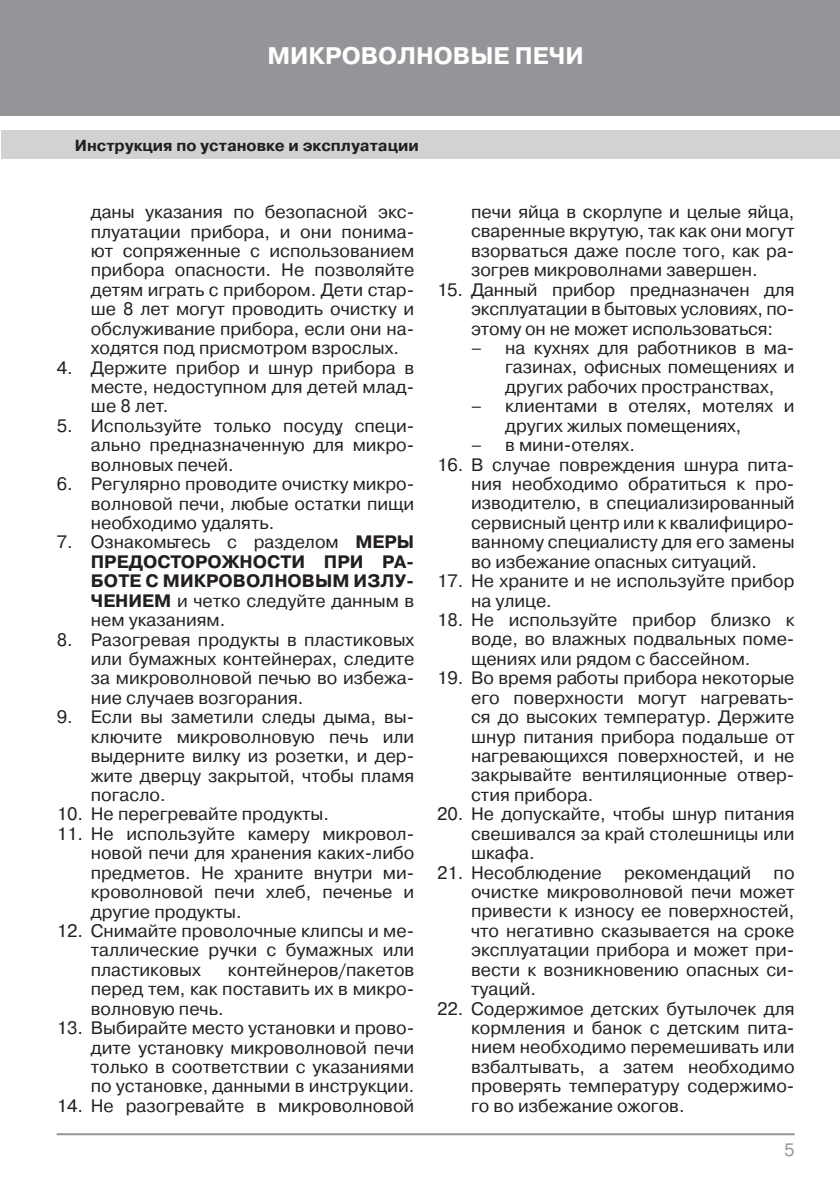
<style>
.page{position:relative;width:840px;height:1191px;background:#fff}
.page>*{position:absolute;margin:0;border:0;box-sizing:border-box;transform-origin:0 0}
.t1{font:700 24px "Pragmatica C";color:#fff}
.t2{font:18px/19.4px "Pragmatica C";color:#231f20;text-align:justify}
.t3{font:18px "Pragmatica C";color:#939598}
.t4{font:700 16px "Pragmatica C";color:#231f20}
.s1{font-weight:700}
</style>
<div class="page">
<div style="left:0;top:0;width:839px;height:116px;background:#939598"></div>
<div style="left:1px;top:130px;width:838px;height:29px;background:#d1d2d4"></div>
<hr style="left:57px;top:1133px;width:737px;height:2px;background:#939598">
<h1 class="t1" style="left:267px;top:42px;width:318px">МИКРОВОЛНОВЫЕ ПЕЧИ</h1>
<p class="t4" style="left:75px;top:136px;width:345px">Инструкция по установке и эксплуатации</p>
<p class="t2" style="left:91px;top:202px;width:325px">даны указания по безопасной экс&shy;плуатации прибора, и они понима&shy;ют сопряженные с использованием прибора опасности. Не позволяйте детям играть с прибором. Дети стар&shy;ше 8 лет могут проводить очистку и обслуживание прибора, если они на&shy;ходятся под присмотром взрослых.</p>
<p class="t2" style="left:91px;top:358px;width:325px;text-indent:-34px">4. Держите прибор и шнур прибора в месте, недоступном для детей млад&shy;ше 8 лет.</p>
<p class="t2" style="left:91px;top:416px;width:325px;text-indent:-34px">5. Используйте только посуду, специ&shy;ально предназначенную для микро&shy;волновых печей.</p>
<p class="t2" style="left:91px;top:474px;width:325px;text-indent:-34px">6. Регулярно проводите очистку микро&shy;волновой печи, любые остатки пищи необходимо удалять.</p>
<p class="t2" style="left:91px;top:532px;width:325px;text-indent:-34px">7. Ознакомьтесь с разделом <span class="s1">МЕРЫ ПРЕДОСТОРОЖНОСТИ ПРИ РА-БОТЕ С МИКРОВОЛНОВЫМ ИЗЛУ-ЧЕНИЕМ</span> и четко следуйте данным в нем указаниям.</p>
<p class="t2" style="left:91px;top:630px;width:325px;text-indent:-34px">8. Разогревая продукты в пластиковых или бумажных контейнерах, следите за микроволновой печью во избежа&shy;ние случаев возгорания.</p>
<p class="t2" style="left:91px;top:707px;width:325px;text-indent:-34px">9. Если вы заметили следы дыма, вы&shy;ключите микроволновую печь или выдерните вилку из розетки, и дер&shy;жите дверцу закрытой, чтобы пламя погасло.</p>
<p class="t2" style="left:57px;top:804px;width:274px">10. Не перегревайте продукты.</p>
<p class="t2" style="left:91px;top:824px;width:325px;text-indent:-34px">11. Не используйте камеру микровол&shy;новой печи для хранения каких-либо предметов. Не храните внутри ми&shy;кроволновой печи хлеб, печенье и другие продукты.</p>
<p class="t2" style="left:91px;top:921px;width:325px;text-indent:-34px">12. Снимайте проволочные клипсы и ме&shy;таллические ручки с бумажных или пластиковых</p>
<p class="t2" style="left:91px;top:960px;width:325px;text-indent:137px">контейнеров/пакетов перед тем, как поставить их в микро&shy;волновую печь.</p>
<p class="t2" style="left:91px;top:1018px;width:325px;text-indent:-34px">13. Выбирайте место установки и прово&shy;дите установку микроволновой печи только в соответствии с указаниями по установке, данными в инструкции.</p>
<p class="t2" style="left:57px;top:1096px;width:359px">14. Не разогревайте в микроволновой</p>
<p class="t2" style="left:471px;top:202px;width:325px">печи яйца в скорлупе и целые яйца, сваренные вкрутую, так как они могут взорваться даже после того, как ра&shy;зогрев микроволнами завершен.</p>
<p class="t2" style="left:471px;top:280px;width:325px;text-indent:-34px">15. Данный прибор предназначен для эксплуатации в бытовых условиях, по&shy;этому он не может использоваться:</p>
<p class="t2" style="left:505px;top:338px;width:291px;text-indent:-34px">– на кухнях для работников в ма&shy;газинах, офисных помещениях и других рабочих пространствах,</p>
<p class="t2" style="left:505px;top:396px;width:291px;text-indent:-34px">– клиентами в отелях, мотелях и других жилых помещениях,</p>
<p class="t2" style="left:471px;top:435px;width:165px">– в мини-отелях.</p>
<p class="t2" style="left:471px;top:455px;width:325px;text-indent:-34px">16. В случае повреждения шнура пита&shy;ния необходимо обратиться к про&shy;изводителю, в специализированный сервисный центр или к квалифициро&shy;ванному специалисту для его замены во избежание опасных ситуаций.</p>
<p class="t2" style="left:471px;top:571px;width:325px;text-indent:-34px">17. Не храните и не используйте прибор на улице.</p>
<p class="t2" style="left:471px;top:610px;width:325px;text-indent:-34px">18. Не используйте прибор близко к воде, во влажных подвальных поме&shy;щениях или рядом с бассейном.</p>
<p class="t2" style="left:471px;top:668px;width:325px;text-indent:-34px">19. Во время работы прибора некоторые его поверхности могут нагревать&shy;ся до высоких температур. Держите шнур питания прибора подальше от нагревающихся поверхностей, и не закрывайте вентиляционные отвер&shy;стия прибора.</p>
<p class="t2" style="left:471px;top:804px;width:325px;text-indent:-34px">20. Не допускайте, чтобы шнур питания свешивался за край столешницы или шкафа.</p>
<p class="t2" style="left:471px;top:862px;width:325px;text-indent:-34px">21. Несоблюдение рекомендаций по очистке микроволновой печи может привести к износу ее поверхностей, что негативно сказывается на сроке эксплуатации прибора и может при&shy;вести к возникновению опасных си&shy;туаций.</p>
<p class="t2" style="left:471px;top:998px;width:325px;text-indent:-34px">22. Содержимое детских бутылочек для кормления и банок с детским пита&shy;нием необходимо перемешивать или взбалтывать, а затем необходимо проверять температуру содержимо&shy;го во избежание ожогов.</p>
<p class="t3" style="left:783px;top:1139px;width:12px">5</p>
</div>
